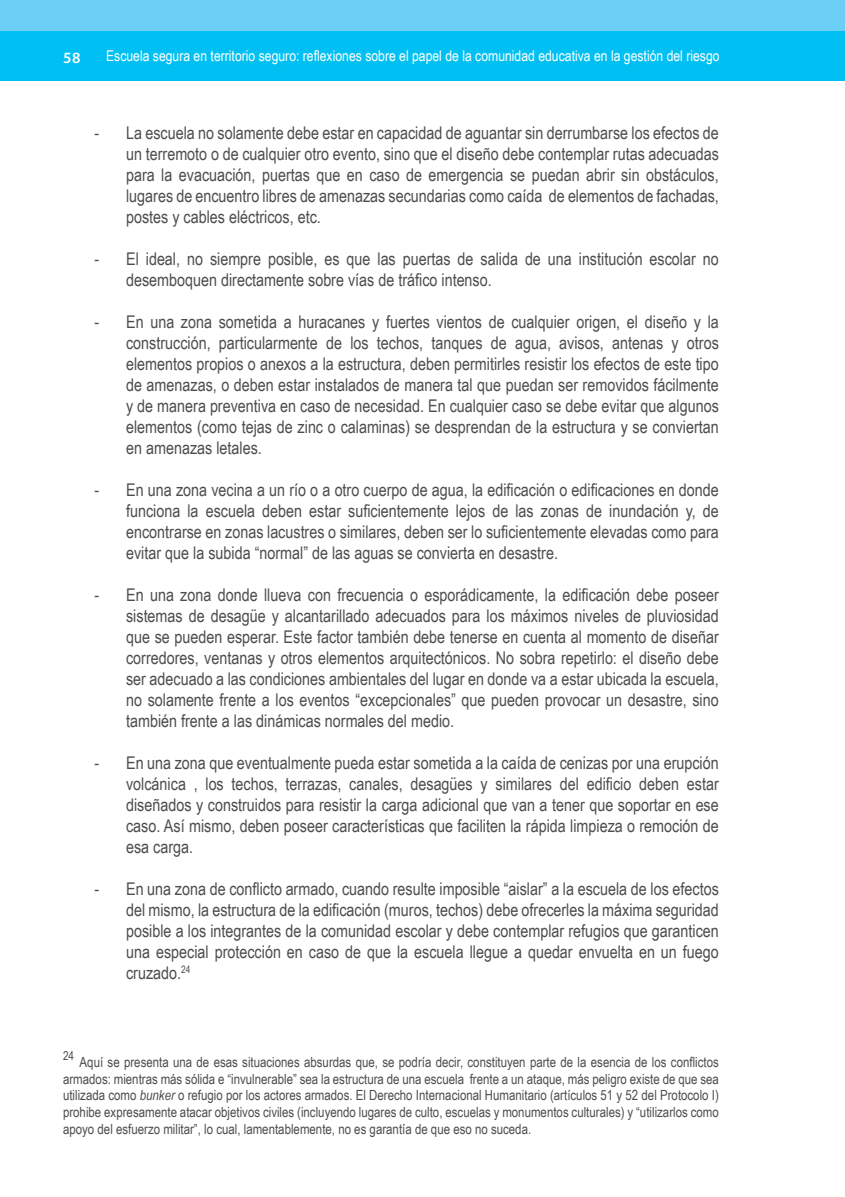
<style>
.page{position:relative;width:845px;height:1197px;background:#fff}
.page>*{position:absolute;margin:0;border:0;box-sizing:border-box;transform-origin:0 0}
.t1{font:17.5px/21px "Arial Narrow";color:#4c4d4f;text-align:justify}
.t2{font:600 15.75px "Myriad Pro";color:#fff}
.t3{font:14.88px "Arial Narrow";color:#fff}
.t4{font:14px/16.8px "Arial Narrow";color:#4c4d4f;text-align:justify}
.t5{font:12.25px "Arial Narrow";color:#4c4d4f}
.s1{font-style:italic}
</style>
<div class="page">
<div style="left:0;top:0;width:844px;height:81px;background:#6ccff6"></div>
<div style="left:0;top:32px;width:844px;height:49px;background:#00c0f3"></div>
<hr style="left:844px;top:0;width:1px;height:81px;background:#6ccff6">
<hr style="left:844px;top:32px;width:1px;height:49px;background:#00c0f3">
<p class="t2" style="left:63px;top:47px;width:10px">58</p>
<p class="t3" style="left:106px;top:45px;width:614px">Escuela segura en territorio seguro: reflexiones sobre el papel de la comunidad educativa en la gestión del riesgo</p>
<p class="t1" style="left:126px;top:121px;width:594px;text-indent:-32px">- La escuela no solamente debe estar en capacidad de aguantar sin derrumbarse los efectos de un terremoto o de cualquier otro evento, sino que el diseño debe contemplar rutas adecuadas para la evacuación, puertas que en caso de emergencia se puedan abrir sin obstáculos, lugares de encuentro libres de amenazas secundarias como caída de elementos de fachadas, postes y cables eléctricos, etc.</p>
<p class="t1" style="left:126px;top:247px;width:594px;text-indent:-32px">- El ideal, no siempre posible, es que las puertas de salida de una institución escolar no desemboquen directamente sobre vías de tráfico intenso.</p>
<p class="t1" style="left:126px;top:310px;width:594px;text-indent:-32px">- En una zona sometida a huracanes y fuertes vientos de cualquier origen, el diseño y la construcción, particularmente de los techos, tanques de agua, avisos, antenas y otros elementos propios o anexos a la estructura, deben permitirles resistir los efectos de este tipo de amenazas, o deben estar instalados de manera tal que puedan ser removidos fácilmente y de manera preventiva en caso de necesidad. En cualquier caso se debe evitar que algunos elementos (como tejas de zinc o calaminas) se desprendan de la estructura y se conviertan en amenazas letales.</p>
<p class="t1" style="left:126px;top:478px;width:594px;text-indent:-32px">- En una zona vecina a un río o a otro cuerpo de agua, la edificación o edificaciones en donde funciona la escuela deben estar suficientemente lejos de las zonas de inundación y, de encontrarse en zonas lacustres o similares, deben ser lo suficientemente elevadas como para evitar que la subida “normal” de las aguas se convierta en desastre.</p>
<p class="t1" style="left:126px;top:583px;width:594px;text-indent:-32px">- En una zona donde llueva con frecuencia o esporádicamente, la edificación debe poseer sistemas de desagüe y alcantarillado adecuados para los máximos niveles de pluviosidad que se pueden esperar. Este factor también debe tenerse en cuenta al momento de diseñar corredores, ventanas y otros elementos arquitectónicos. No sobra repetirlo: el diseño debe ser adecuado a las condiciones ambientales del lugar en donde va a estar ubicada la escuela, no solamente frente a los eventos “excepcionales” que pueden provocar un desastre, sino también frente a las dinámicas normales del medio.</p>
<p class="t1" style="left:126px;top:751px;width:594px;text-indent:-32px">- En una zona que eventualmente pueda estar sometida a la caída de cenizas por una erupción volcánica , los techos, terrazas, canales, desagües y similares del edificio deben estar diseñados y construidos para resistir la carga adicional que van a tener que soportar en ese caso. Así mismo, deben poseer características que faciliten la rápida limpieza o remoción de esa carga.</p>
<p class="t1" style="left:126px;top:877px;width:594px;text-indent:-32px">- En una zona de conflicto armado, cuando resulte imposible “aislar” a la escuela de los efectos del mismo, la estructura de la edificación (muros, techos) debe ofrecerles la máxima seguridad posible a los integrantes de la comunidad escolar y debe contemplar refugios que garanticen una especial protección en caso de que la escuela llegue a quedar envuelta en un fuego cruzado.<sup>24</sup></p>
<p class="t5" style="left:63px;top:1047px;width:13px">24</p>
<p class="t4" style="left:63px;top:1053px;width:657px;text-indent:17px">Aquí se presenta una de esas situaciones absurdas que, se podría decir, constituyen parte de la esencia de los conflictos armados: mientras más sólida e “invulnerable” sea la estructura de una escuela frente a un ataque, más peligro existe de que sea utilizada como <span class="s1">bunker</span> o refugio por los actores armados. El Derecho Internacional Humanitario (artículos 51 y 52 del Protocolo I) prohibe expresamente atacar objetivos civiles (incluyendo lugares de culto, escuelas y monumentos culturales) y “utilizarlos como apoyo del esfuerzo militar”, lo cual, lamentablemente, no es garantía de que eso no suceda.</p>
</div>
